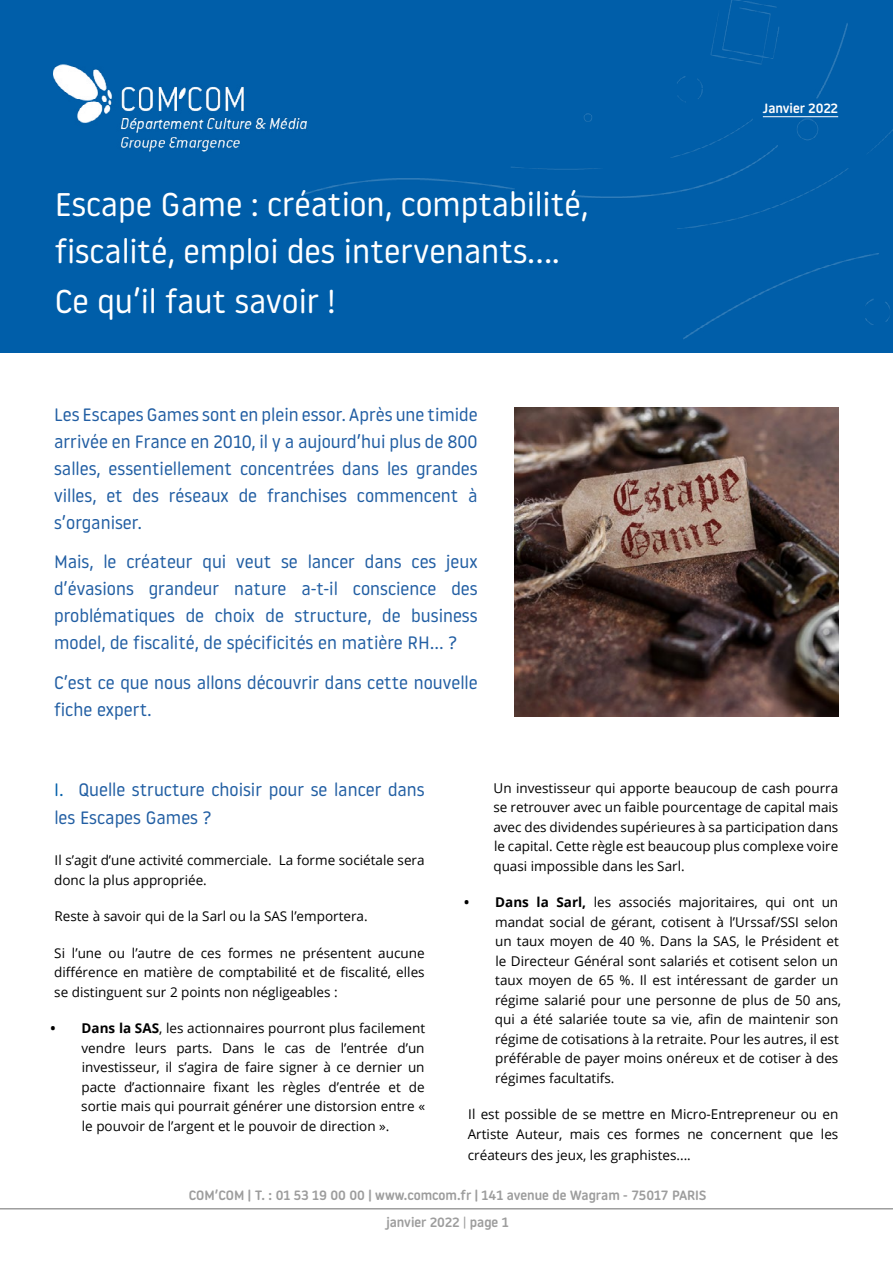
<style>
.page{position:relative;width:893px;height:1263px;background:#fff}
.page>*{position:absolute;margin:0;border:0;box-sizing:border-box;transform-origin:0 0}
.t1{font:33px/46.5px "Roway Round";color:#fff}
.t2{font:18px/27px "Roway Round";color:#215ea3;text-align:justify}
.t3{font:13.5px/19.5px "Open Sans";color:#000}
.t4{font:500 13.5px/26.8px "Roway Round";color:#9d9d9d;text-align:center}
.t5{font:500 13.5px "Roway Round";color:#fff}
.s1{color:#005ea9}
.s2{font-weight:700}
.s3{font-weight:400}
</style>
<div class="page">
<div style="left:0;top:0;width:893px;height:353px;background:#005ea9"></div>
<img style="left:50px;top:54px;width:259px;height:97px">
<hr style="left:0;top:1208px;width:893px;height:1px;background:#9d9d9d">
<hr style="left:763px;top:116px;width:75px;height:1px;background:#fff">
<img style="left:514px;top:407px;width:325px;height:309px">
<h1 class="t1" style="left:55px;top:180px;width:535px">Escape Game : création, comptabilité, fiscalité, emploi des intervenants....</h1>
<h1 class="t1" style="left:55px;top:277px;width:282px">Ce qu’il faut savoir !</h1>
<h2 class="t2" style="left:54px;top:400px;width:425px">Les Escapes Games sont en plein essor. Après une timide arrivée en France en 2010, il y a aujourd’hui plus de 800 salles, essentiellement concentrées dans les grandes villes, et des réseaux de franchises commencent à s’organiser.</h2>
<h2 class="t2" style="left:54px;top:548px;width:425px">Mais, le créateur qui veut se lancer dans ces jeux d’évasions grandeur nature a-t-il conscience des problématiques de choix de structure, de business model, de fiscalité, de spécificités en matière RH… ?</h2>
<h2 class="t2" style="left:54px;top:668px;width:425px">C’est ce que nous allons découvrir dans cette nouvelle fiche expert.</h2>
<p class="t5" style="left:763px;top:98px;width:77px">Janvier 2022</p>
<h2 class="t2" style="left:54px;top:774px;width:372px;line-height:28.5px"><span class="s1">I.</span> Quelle structure choisir pour se lancer dans les Escapes Games ?</h2>
<p class="t3" style="left:54px;top:850px;width:372px">Il s’agit d’une activité commerciale. La forme sociétale sera donc la plus appropriée.</p>
<p class="t3" style="left:54px;top:906px;width:315px">Reste à savoir qui de la Sarl ou la SAS l’emportera.</p>
<p class="t3" style="left:54px;top:943px;width:372px;text-align:justify">Si l’une ou l’autre de ces formes ne présentent aucune différence en matière de comptabilité et de fiscalité, elles se distinguent sur 2 points non négligeables :</p>
<p class="t3" style="left:81px;top:1018px;width:345px;text-align:justify;text-indent:-31px"><span class="s2">• Dans la SAS</span>, les actionnaires pourront plus facilement vendre leurs parts. Dans le cas de l’entrée d’un investisseur, il s’agira de faire signer à ce dernier un pacte d’actionnaire fixant les règles d’entrée et de sortie mais qui pourrait générer une distorsion entre « le pouvoir de l’argent et le pouvoir de direction ».</p>
<p class="t3" style="left:493px;top:778px;width:347px;text-align:justify">Un investisseur qui apporte beaucoup de cash pourra se retrouver avec un faible pourcentage de capital mais avec des dividendes supérieures à sa participation dans le capital. Cette règle est beaucoup plus complexe voire quasi impossible dans les Sarl.</p>
<p class="t3" style="left:495px;top:892px;width:348px;text-indent:-31px"><span class="s2">• Dans la Sarl,</span> les associés majoritaires, qui ont un mandat social de gérant, cotisent à l’Urssaf/SSI selon un taux moyen de 40 %. Dans la SAS, le Président et le Directeur Général sont salariés et cotisent selon un taux moyen de 65 %. Il est intéressant de garder un régime salarié pour une personne de plus de 50 ans, qui a été salariée toute sa vie, afin de maintenir son régime de cotisations à la retraite. Pour les autres, il est préférable de payer moins onéreux et de cotiser à des régimes facultatifs.</p>
<p class="t3" style="left:468px;top:1104px;width:372px">Il est possible de se mettre en Micro-Entrepreneur ou en<br>Artiste Auteur, mais ces formes ne concernent que les</p>
<p class="t3" style="left:468px;top:1145px;width:224px">créateurs des jeux, les graphistes....</p>
<p class="t4" style="left:189px;top:1181px;width:519px">COM’COM | T. : 01 53 19 00 00 | www.comcom.fr | 141 avenue de Wagram - 75017 PARIS janvier 2022 <span class="s3">|</span> page 1</p>
</div>
